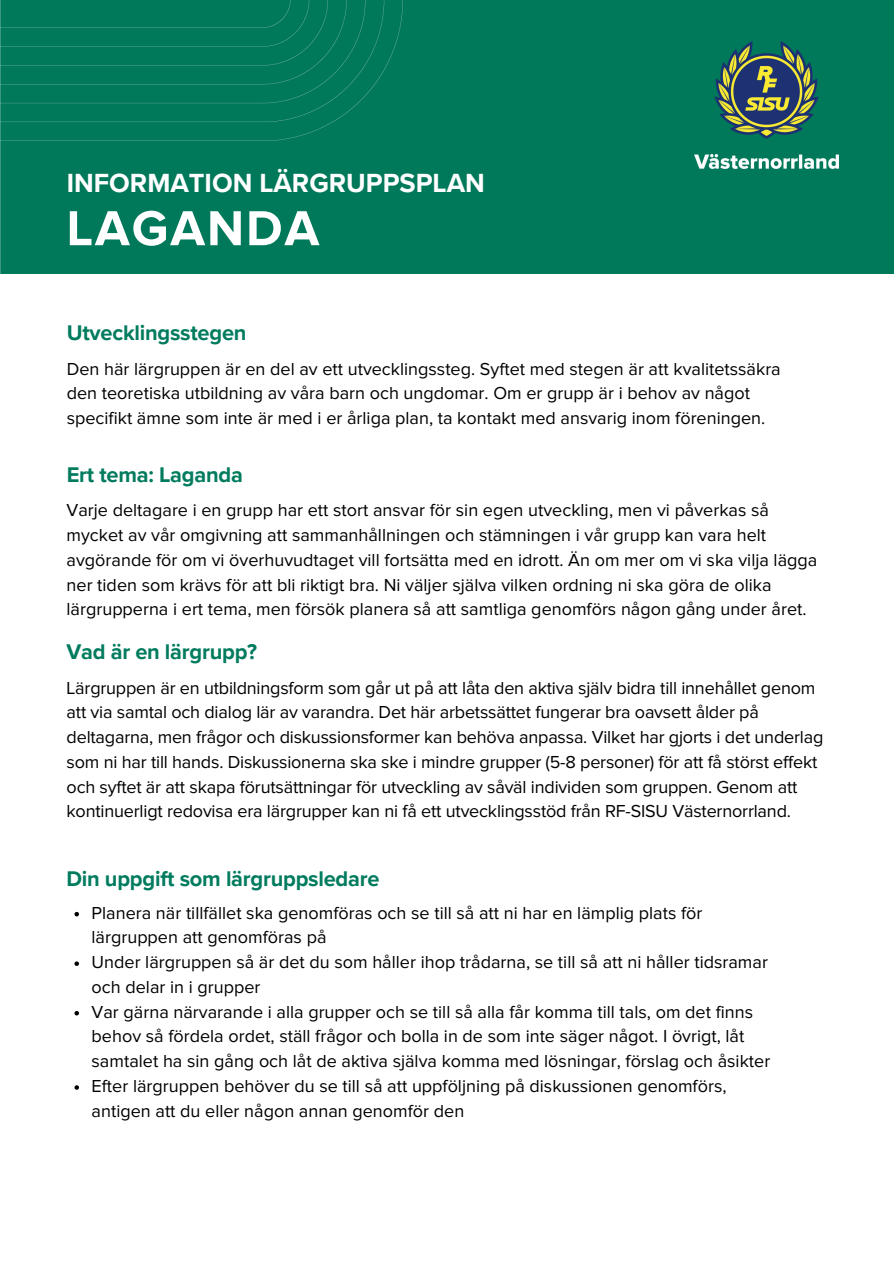
<style>
.page{position:relative;width:894px;height:1264px;background:#fff}
.page>*{position:absolute;margin:0;border:0;box-sizing:border-box;transform-origin:0 0}
.t1{font:700 51px "Proxima Nova";letter-spacing:.035em;color:#fff}
.t2{font:700 27px "Proxima Nova";color:#fff}
.t3{font:700 21.9px "Proxima Nova";letter-spacing:-.01em;color:#007b5e}
.t4{font:18px/24.8px "Proxima Nova";color:#000}
</style>
<div class="page">
<div style="left:0;top:0;width:893px;height:273px;background:#00785a"></div>
<img style="left:694px;top:41px;width:144px;height:127px">
<div style="left:0;top:0;width:402px;height:141px;background:#00785a"></div>
<svg style="left:74px;top:911px;width:5px;height:5px"></svg>
<svg style="left:74px;top:961px;width:5px;height:4px"></svg>
<svg style="left:74px;top:1011px;width:5px;height:4px"></svg>
<svg style="left:74px;top:1085px;width:5px;height:4px"></svg>
<p class="t2" style="left:67px;top:167px;width:419px">INFORMATION LÄRGRUPPSPLAN</p>
<p class="t1" style="left:67px;top:205px;width:254px">LAGANDA</p>
<h2 class="t3" style="left:67px;top:320px;width:181px">Utvecklingsstegen</h2>
<h1 class="t4" style="left:67px;top:357px;width:715px">Den här lärgruppen är en del av ett utvecklingssteg. Syftet med stegen är att kvalitetssäkra den teoretiska utbildning av våra barn och ungdomar. Om er grupp är i behov av något specifikt ämne som inte är med i er årliga plan, ta kontakt med ansvarig inom föreningen.</h1>
<p class="t3" style="left:67px;top:462px;width:178px">Ert tema: Laganda</p>
<p class="t4" style="left:67px;top:499px;width:752px">Varje deltagare i en grupp har ett stort ansvar för sin egen utveckling, men vi påverkas så mycket av vår omgivning att sammanhållningen och stämningen i vår grupp kan vara helt avgörande för om vi överhuvudtaget vill fortsätta med en idrott. Än om mer om vi ska vilja lägga ner tiden som krävs för att bli riktigt bra. Ni väljer själva vilken ordning ni ska göra de olika lärgrupperna i ert tema, men försök planera så att samtliga genomförs någon gång under året.</p>
<h3 class="t3" style="left:66px;top:639px;width:192px">Vad är en lärgrupp?</h3>
<p class="t4" style="left:67px;top:676px;width:758px">Lärgruppen är en utbildningsform som går ut på att låta den aktiva själv bidra till innehållet genom att via samtal och dialog lär av varandra. Det här arbetssättet fungerar bra oavsett ålder på deltagarna, men frågor och diskussionsformer kan behöva anpassa. Vilket har gjorts i det underlag som ni har till hands. Diskussionerna ska ske i mindre grupper (5-8 personer) för att få störst effekt och syftet är att skapa förutsättningar för utveckling av såväl individen som gruppen. Genom att kontinuerligt redovisa era lärgrupper kan ni få ett utvecklingsstöd från RF-SISU Västernorrland.</p>
<h3 class="t3" style="left:66px;top:865px;width:314px">Din uppgift som lärgruppsledare</h3>
<p class="t4" style="left:92px;top:901px;width:612px">Planera när tillfället ska genomföras och se till så att ni har en lämplig plats för lärgruppen att genomföras på</p>
<h3 class="t4" style="left:92px;top:950px;width:677px">Under lärgruppen så är det du som håller ihop trådarna, se till så att ni håller tidsramar och delar in i grupper</h3>
<p class="t4" style="left:92px;top:1000px;width:680px">Var gärna närvarande i alla grupper och se till så alla får komma till tals, om det finns behov så fördela ordet, ställ frågor och bolla in de som inte säger något. I övrigt, låt samtalet ha sin gång och låt de aktiva själva komma med lösningar, förslag och åsikter</p>
<h3 class="t4" style="left:92px;top:1074px;width:636px">Efter lärgruppen behöver du se till så att uppföljning på diskussionen genomförs, antigen att du eller någon annan genomför den</h3>
</div>
